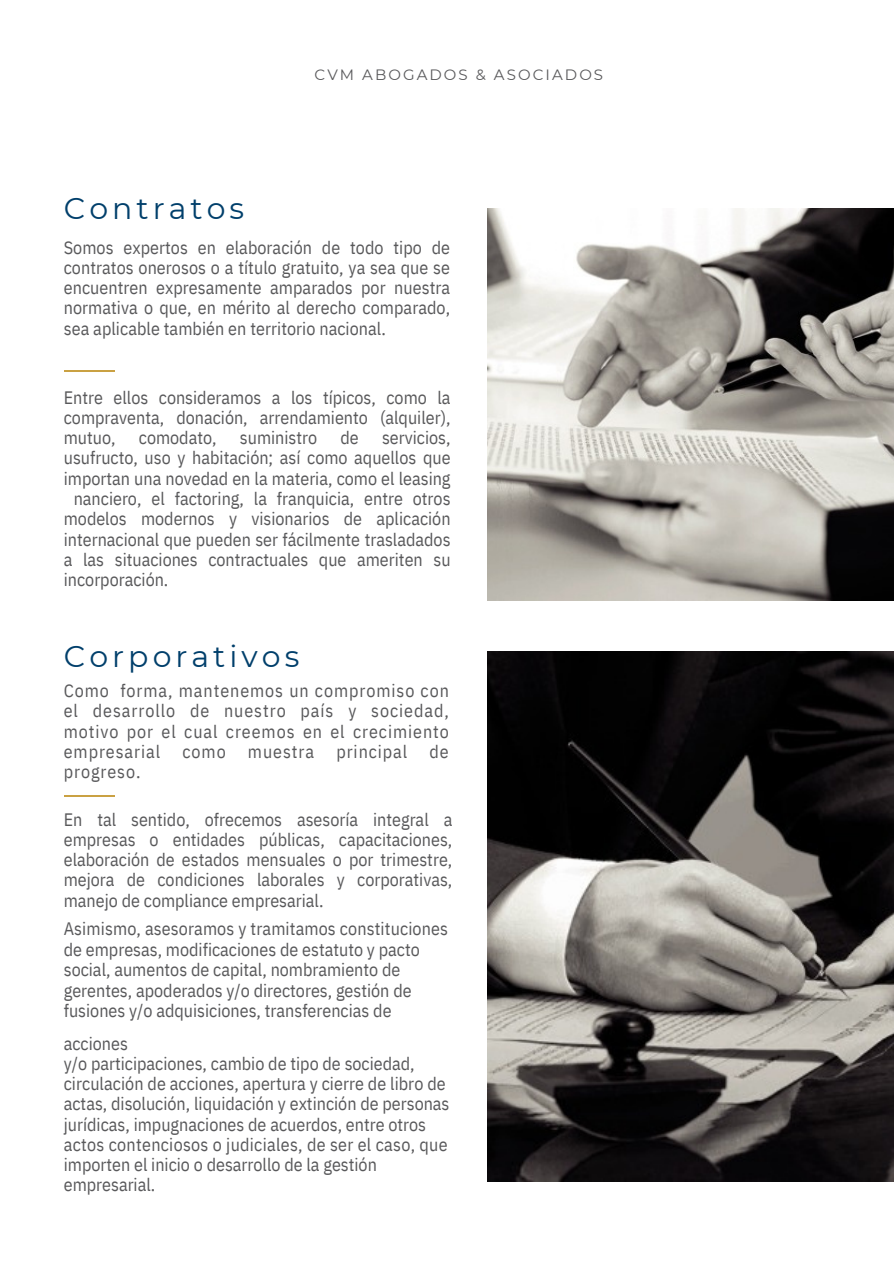
<style>
.page{position:relative;width:894px;height:1264px;background:#fff}
.page>*{position:absolute;margin:0;border:0;box-sizing:border-box;transform-origin:0 0}
.t1{font:30px "Montserrat";letter-spacing:.135em;color:#003f6b}
.t2{font:18px/20.2px "IBM Plex Sans Cond";color:#59595b;text-align:justify}
.t3{font:15px "Montserrat";letter-spacing:.135em;color:#59595b}
</style>
<div class="page">
<img style="left:488px;top:208px;width:405px;height:392px">
<img style="left:488px;top:651px;width:405px;height:530px">
<hr style="left:64px;top:370px;width:50px;height:1px;background:#caa143">
<hr style="left:64px;top:795px;width:50px;height:2px;background:#caa143">
<p class="t1" style="left:64px;top:190px;width:182px">Contratos</p>
<p class="t3" style="left:314px;top:66px;width:290px">CVM ABOGADOS &amp; ASOCIADOS</p>
<h2 class="t2" style="left:64px;top:237px;width:388px">Somos expertos en elaboración de todo tipo de contratos onerosos o a título gratuito, ya sea que se encuentren expresamente amparados por nuestra normativa o que, en mérito al derecho comparado, sea aplicable también en territorio nacional.</h2>
<h1 class="t2" style="left:64px;top:387px;width:388px">Entre ellos consideramos a los típicos, como la compraventa, donación, arrendamiento (alquiler), mutuo,</h1>
<h1 class="t2" style="left:139px;top:427px;width:79px">comodato,</h1>
<h1 class="t2" style="left:240px;top:427px;width:79px">suministro</h1>
<h1 class="t2" style="left:340px;top:427px;width:20px">de</h1>
<h1 class="t2" style="left:382px;top:427px;width:70px">servicios,</h1>
<h1 class="t2" style="left:64px;top:447px;width:388px">usufructo, uso y habitación; así como aquellos que</h1>
<h1 class="t2" style="left:64px;top:468px;width:388px">importan una novedad en la materia, como el leasing</h1>
<h1 class="t2" style="left:74px;top:488px;width:378px">nanciero, el factoring, la franquicia, entre otros</h1>
<h1 class="t2" style="left:64px;top:508px;width:388px">modelos modernos y visionarios de aplicación</h1>
<h1 class="t2" style="left:64px;top:528px;width:388px">internacional que pueden ser fácilmente trasladados</h1>
<h1 class="t2" style="left:64px;top:549px;width:388px">a las situaciones contractuales que ameriten su</h1>
<h1 class="t2" style="left:64px;top:569px;width:106px">incorporación.</h1>
<p class="t1" style="left:64px;top:637px;width:237px">Corporativos</p>
<h2 class="t2" style="left:64px;top:680px;width:386px">Como forma, mantenemos un compromiso con el desarrollo de nuestro país y sociedad, motivo por el cual creemos en el crecimiento empresarial como muestra principal de progreso.</h2>
<h2 class="t2" style="left:64px;top:808px;width:390px">En tal sentido, ofrecemos asesoría integral a empresas o entidades públicas, capacitaciones, elaboración de estados mensuales o por trimestre, mejora de condiciones laborales y corporativas, manejo de compliance empresarial.</h2>
<h2 class="t2" style="left:64px;top:917px;width:385px;text-align:left">Asimismo, asesoramos y tramitamos constituciones de empresas, modificaciones de estatuto y pacto social, aumentos de capital, nombramiento de gerentes, apoderados y/o directores, gestión de fusiones y/o adquisiciones, transferencias de</h2>
<h2 class="t2" style="left:64px;top:1032px;width:387px;text-align:left">acciones<br>y/o participaciones, cambio de tipo de sociedad, circulación de acciones, apertura y cierre de libro de actas, disolución, liquidación y extinción de personas jurídicas, impugnaciones de acuerdos, entre otros actos contenciosos o judiciales, de ser el caso, que</h2>
<h2 class="t2" style="left:64px;top:1154px;width:314px">importen el inicio o desarrollo de la gestión empresarial.</h2>
</div>
